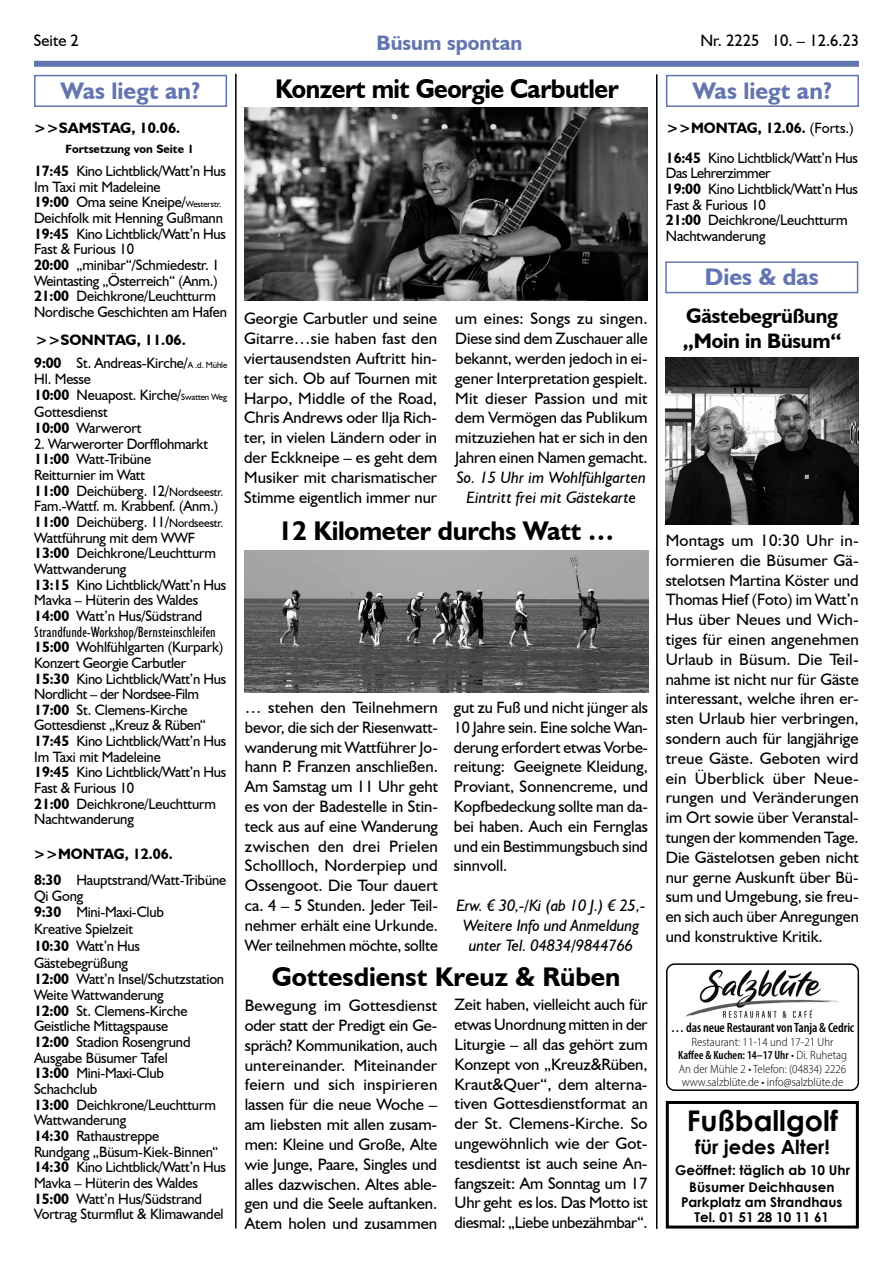
<style>
.page{position:relative;width:893px;height:1263px;background:#fff}
.page>*{position:absolute;margin:0;border:0;box-sizing:border-box;transform-origin:0 0}
.t1{font:700 28.5px "Century Gothic";color:#000}
.t2{font:700 27px "Humanist 521 BT";letter-spacing:-.01em;color:#000}
.t3{font:700 27px "Humanist 521 BT";letter-spacing:-.01em;color:#000;scale:.95 1}
.t4{font:700 24px "Humanist 521 BT";color:#6375b1}
.t5{font:700 21px/25.2px "Humanist 521 BT";letter-spacing:-.01em;color:#000}
.t6{font:700 21px "Humanist 521 BT";color:#6375b1}
.t7{font:700 19.5px "Century Gothic";color:#000}
.t8{font:16.5px/19.8px "Humanist 521 BT";color:#000;text-align:justify}
.t9{font:italic 16.5px/19.8px "Humanist 521 BT";letter-spacing:-.01em;color:#000;text-align:center}
.t10{font:15px/15.6px "Humanist 521 BT";letter-spacing:-.01em;color:#000}
.t11{font:700 15px "Humanist 521 BT";color:#000}
.t12{font:700 13.5px/17px "Century Gothic";color:#000;text-align:center}
.t13{font:600 condensed 13.5px "Myriad Pro";letter-spacing:-.01em;color:#000}
.t14{font:300 semi-condensed 12px/13.5px "Myriad Pro";color:#000}
.t15{font:700 12px "Humanist 521 BT";color:#000}
.s1{font-weight:700}
.s2{font-size:9px}
.s3{font-size:12px}
.s4{font-stretch:condensed}
.s5{font-weight:400}
.s6{font-weight:600;font-stretch:condensed}
</style>
<div class="page">
<div style="left:34px;top:61px;width:825px;height:6px;background:#6375b1"></div>
<hr style="left:656px;top:74px;width:1px;height:1155px;background:#000">
<hr style="left:235px;top:74px;width:2px;height:1154px;background:#000">
<div style="left:34px;top:75px;width:193px;height:32px;border:2px solid #6375b1"></div>
<div style="left:666px;top:75px;width:193px;height:32px;border:2px solid #6375b1"></div>
<div style="left:665px;top:261px;width:193px;height:32px;border:2px solid #6375b1"></div>
<div style="left:666px;top:1101px;width:193px;height:127px;border:3px solid #000"></div>
<div style="left:666px;top:963px;width:193px;height:128px;border:2px solid #000;border-radius:8px"></div>
<img style="left:685px;top:969px;width:154px;height:49px">
<img style="left:245px;top:551px;width:403px;height:141px">
<img style="left:244px;top:107px;width:404px;height:194px">
<img style="left:666px;top:358px;width:192px;height:167px">
<p class="t8" style="left:34px;top:31px;width:46px">Seite 2</p>
<p class="t6" style="left:376px;top:30px;width:147px">Büsum spontan</p>
<p class="t8" style="left:700px;top:31px;width:160px">Nr. 2225 10. – 12.6.23</p>
<h3 class="t4" style="left:61px;top:76px;width:142px">Was liegt an?</h3>
<h3 class="t4" style="left:692px;top:76px;width:142px">Was liegt an?</h3>
<h2 class="t3" style="left:275px;top:72px;width:363px">Konzert mit Georgie Carbutler</h2>
<p class="t11" style="left:34px;top:119px;width:148px">&gt;&gt;SAMSTAG, 10.06.</p>
<p class="t15" style="left:66px;top:141px;width:130px">Fortsetzung von Seite 1</p>
<p class="t10" style="left:34px;top:163px;width:195px"><span class="s1">17:45</span> Kino Lichtblick/Watt’n Hus<br>Im Taxi mit Madeleine<br><span class="s1">19:00</span> Oma seine Kneipe/<span class="s2">Westerstr.<br></span>Deichfolk mit Henning Gußmann<br><span class="s1">19:45</span> Kino Lichtblick/Watt’n Hus<br>Fast &amp; Furious 10<br><span class="s1">20:00</span> „minibar“/Schmiedestr. 1<br>Weintasting „Österreich“ (Anm.)<br><span class="s1">21:00</span> Deichkrone/Leuchtturm<br>Nordische Geschichten am Hafen</p>
<p class="t11" style="left:36px;top:331px;width:152px">&gt;&gt;SONNTAG, 11.06.</p>
<p class="t10" style="left:34px;top:354px;width:195px;line-height:16.4px"><span class="s1">9:00</span> St. Andreas-Kirche/<span class="s2">A .d. Mühle<br></span>Hl. Messe<br><span class="s1">10:00</span> Neuapost. Kirche/<span class="s2">Swatten Weg<br></span>Gottesdienst<br><span class="s1">10:00</span> Warwerort</p>
<p class="t10" style="left:34px;top:436px;width:193px">2. Warwerorter Dorfflohmarkt<br><span class="s1">11:00</span> Watt-Tribüne<br>Reitturnier im Watt<br><span class="s1">11:00</span> Deichüberg. 12/<span class="s3">Nordseestr.<br></span>Fam.-Wattf. m. Krabbenf. (Anm.)<br><span class="s1">11:00</span> Deichüberg. 11/<span class="s3">Nordseestr.<br></span>Wattführung mit dem WWF<br><span class="s1">13:00</span> Deichkrone/Leuchtturm<br>Wattwanderung<br><span class="s1">13:15</span> Kino Lichtblick/Watt’n Hus<br>Mavka – Hüterin des Waldes<br><span class="s1">14:00</span> Watt’n Hus/Südstrand<br><span class="s4">Strandfunde-Workshop/Bernsteinschleifen<br></span><span class="s1">15:00</span> Wohlfühlgarten (Kurpark)<br>Konzert Georgie Carbutler<br><span class="s1">15:30</span> Kino Lichtblick/Watt’n Hus<br>Nordlicht – der Nordsee-Film<br><span class="s1">17:00</span> St. Clemens-Kirche<br>Gottesdienst „Kreuz &amp; Rüben“<br><span class="s1">17:45</span> Kino Lichtblick/Watt’n Hus<br>Im Taxi mit Madeleine<br><span class="s1">19:45</span> Kino Lichtblick/Watt’n Hus<br>Fast &amp; Furious 10<br><span class="s1">21:00</span> Deichkrone/Leuchtturm<br>Nachtwanderung</p>
<p class="t11" style="left:34px;top:844px;width:141px">&gt;&gt;MONTAG, 12.06.</p>
<p class="t10" style="left:34px;top:872px;width:194px"><span class="s1">8:30</span> Hauptstrand/Watt-Tribüne<br>Qi Gong<br><span class="s1">9:30</span> Mini-Maxi-Club<br>Kreative Spielzeit<br><span class="s1">10:30</span> Watt’n Hus<br>Gästebegrüßung<br><span class="s1">12:00</span> Watt’n Insel/Schutzstation<br>Weite Wattwanderung<br><span class="s1">12:00</span> St. Clemens-Kirche<br>Geistliche Mittagspause<br><span class="s1">12:00</span> Stadion Rosengrund<br>Ausgabe Büsumer Tafel<br><span class="s1">13:00</span> Mini-Maxi-Club<br>Schachclub<br><span class="s1">13:00</span> Deichkrone/Leuchtturm<br>Wattwanderung<br><span class="s1">14:30</span> Rathaustreppe<br>Rundgang „Büsum-Kiek-Binnen“<br><span class="s1">14:30</span> Kino Lichtblick/Watt’n Hus<br>Mavka – Hüterin des Waldes<br><span class="s1">15:00</span> Watt’n Hus/Südstrand<br>Vortrag Sturmflut &amp; Klimawandel</p>
<p class="t11" style="left:667px;top:119px;width:189px">&gt;&gt;MONTAG, 12.06. <span class="s5">(Forts.)</span></p>
<p class="t10" style="left:666px;top:149px;width:193px"><span class="s1">16:45</span> Kino Lichtblick/Watt’n Hus<br>Das Lehrerzimmer<br><span class="s1">19:00</span> Kino Lichtblick/Watt’n Hus<br>Fast &amp; Furious 10<br><span class="s1">21:00</span> Deichkrone/Leuchtturm<br>Nachtwanderung</p>
<h3 class="t4" style="left:705px;top:262px;width:115px">Dies &amp; das</h3>
<p class="t8" style="left:244px;top:309px;width:195px">Georgie Carbutler und seine Gitarre…sie haben fast den viertausendsten Auftritt hin&shy;ter sich. Ob auf Tournen mit Harpo, Middle of the Road, Chris Andrews oder Ilja Rich&shy;ter, in vielen Ländern oder in der Eckkneipe – es geht dem Musiker mit charismatischer Stimme eigentlich immer nur</p>
<p class="t5" style="left:683px;top:302px;width:160px">Gästebegrüßung „Moin in Büsum“</p>
<p class="t8" style="left:666px;top:530px;width:195px">Montags um 10:30 Uhr in&shy;formieren die Büsumer Gä&shy;stelotsen Martina Köster und Thomas Hief (Foto) im Watt’n Hus über Neues und Wich&shy;tiges für einen angenehmen Urlaub in Büsum. Die Teil&shy;nahme ist nicht nur für Gäste interessant, welche ihren er&shy;sten Urlaub hier verbringen, sondern auch für langjährige treue Gäste. Geboten wird ein Überblick über Neue&shy;rungen und Veränderungen im Ort sowie über Veranstal&shy;tungen der kommenden Tage.<br>Die Gästelotsen geben nicht nur gerne Auskunft über Bü&shy;sum und Umgebung, sie freu&shy;en sich auch über Anregungen und konstruktive Kritik.</p>
<p class="t8" style="left:455px;top:309px;width:194px">um eines: Songs zu singen.<br>Diese sind dem Zuschauer alle bekannt, werden jedoch in ei&shy;gener Interpretation gespielt.<br>Mit dieser Passion und mit dem Vermögen das Publikum mitzuziehen hat er sich in den Jahren einen Namen gemacht.</p>
<p class="t9" style="left:457px;top:467px;width:191px">So. 15 Uhr im Wohlfühlgarten<br>Eintritt frei mit Gästekarte</p>
<h2 class="t2" style="left:278px;top:514px;width:338px">12 Kilometer durchs Watt …</h2>
<p class="t8" style="left:245px;top:697px;width:195px">… stehen den Teilnehmern bevor, die sich der Riesenwatt&shy;wanderung mit Wattführer Jo&shy;hann P. Franzen anschließen.<br>Am Samstag um 11 Uhr geht es von der Badestelle in Stin&shy;teck aus auf eine Wanderung zwischen den drei Prielen Schollloch, Norderpiep und Ossengoot. Die Tour dauert ca. 4 – 5 Stunden. Jeder Teil&shy;nehmer erhält eine Urkunde.<br>Wer teilnehmen möchte, sollte</p>
<p class="t8" style="left:454px;top:697px;width:196px">gut zu Fuß und nicht jünger als 10 Jahre sein. Eine solche Wan&shy;derung erfordert etwas Vorbe&shy;reitung: Geeignete Kleidung, Proviant, Sonnencreme, und Kopfbedeckung sollte man da&shy;bei haben. Auch ein Fernglas und ein Bestimmungsbuch sind sinnvoll.</p>
<p class="t9" style="left:456px;top:895px;width:191px">Erw. € 30,-/Ki (ab 10 J.) € 25,-<br>Weitere Info und Anmeldung unter Tel. 04834/9844766</p>
<h2 class="t2" style="left:272px;top:960px;width:350px">Gottesdienst Kreuz &amp; Rüben</h2>
<p class="t8" style="left:245px;top:995px;width:194px">Bewegung im Gottesdienst oder statt der Predigt ein Ge&shy;spräch? Kommunikation, auch untereinander. Miteinander feiern und sich inspirieren lassen für die neue Woche – am liebsten mit allen zusam&shy;men: Kleine und Große, Alte wie Junge, Paare, Singles und alles dazwischen. Altes able&shy;gen und die Seele auftanken.<br>Atem holen und zusammen</p>
<p class="t8" style="left:455px;top:994px;width:195px">Zeit haben, vielleicht auch für etwas Unordnung mitten in der Liturgie – all das gehört zum Konzept von „Kreuz&amp;Rüben, Kraut&amp;Quer“, dem alterna&shy;tiven Gottesdienstformat an der St. Clemens-Kirche. So ungewöhnlich wie der Got&shy;tesdientst ist auch seine An&shy;fangszeit: Am Sonntag um 17<br>Uhr geht es los. Das Motto ist diesmal: „Liebe unbezähmbar“.</p>
<p class="t13" style="left:671px;top:1019px;width:185px">… das neue Restaurant von Tanja &amp; Cedric</p>
<p class="t14" style="left:678px;top:1035px;width:170px;text-align:center">Restaurant: 11-14 und 17-21 Uhr<br><span class="s6">Kaffee &amp; Kuchen: 14–17 Uhr</span> • Di. Ruhetag</p>
<p class="t14" style="left:679px;top:1062px;width:169px">An der Mühle 2 • Telefon: (04834) 2226 www.salzblüte.de • info@salzblüte.de</p>
<h1 class="t1" style="left:687px;top:1099px;width:153px">Fußballgolf</h1>
<p class="t7" style="left:695px;top:1132px;width:136px">für jedes Alter!</p>
<p class="t12" style="left:675px;top:1161px;width:176px">Geöffnet: täglich ab 10 Uhr<br>Büsumer Deichhausen</p>
<p class="t12" style="left:681px;top:1194px;width:163px;line-height:15px">Parkplatz am Strandhaus<br>Tel. 01 51 28 10 11 61</p>
</div>
